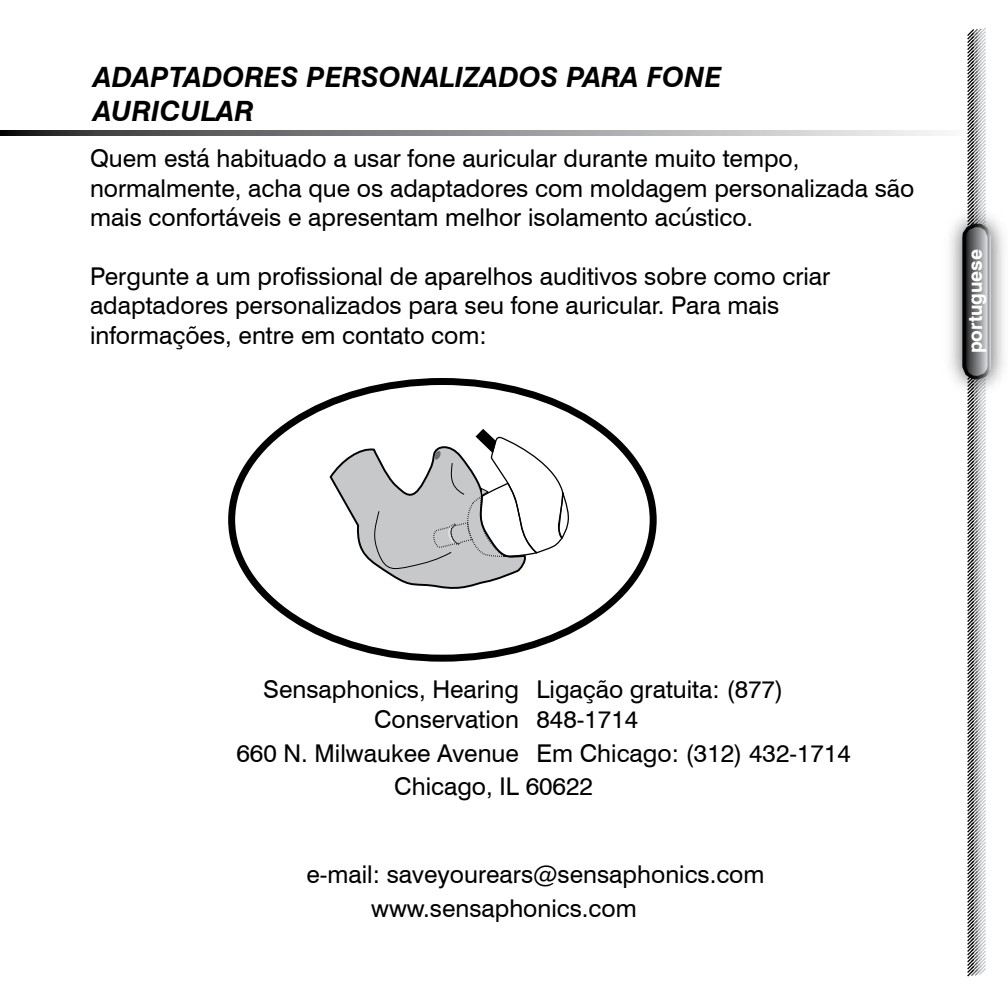
<style>
.page{position:relative;width:1008px;height:1008px;background:#fff}
.page>*{position:absolute;margin:0;border:0;box-sizing:border-box;transform-origin:0 0}
.t1{font:italic 700 28px/33.6px "Swiss 721 BT";color:#000}
.t2{font:24.5px/29.4px "Swiss 721 BT";color:#000}
.t3{font:700 19.25px "Swiss 721 BT";color:#fff}
</style>
<div class="page">
<svg style="left:0;top:131px;width:942px;height:5px;background:#8e8f91"></svg>
<svg style="left:967px;top:28px;width:19px;height:949px"></svg>
<div style="left:943px;top:203px;width:65px;height:196px;background:#000;opacity:.65"></div>
<svg style="left:964px;top:225px;width:25px;height:153px;background:#7a7c7e"></svg>
<div style="left:962px;top:224px;width:29px;height:155px;border:4px solid #fff;border-radius:13px"></div>
<svg style="left:329px;top:429px;width:240px;height:160px"></svg>
<p class="t1" style="left:94px;top:60px;width:630px">ADAPTADORES PERSONALIZADOS PARA FONE<br>AURICULAR</p>
<p class="t2" style="left:90px;top:144px;width:826px">Quem está habituado a usar fone auricular durante muito tempo, normalmente, acha que os adaptadores com moldagem personalizada são mais confortáveis e apresentam melhor isolamento acústico.</p>
<p class="t2" style="left:90px;top:261px;width:742px">Pergunte a um profissional de aparelhos auditivos sobre como criar adaptadores personalizados para seu fone auricular. Para mais informações, entre em contato com:</p>
<p class="t3" style="left:963px;top:353px;width:106px;rotate:-90deg">portuguese</p>
<p class="t2" style="left:263px;top:675px;width:257px;text-align:right">Sensaphonics, Hearing<br>Conservation</p>
<p class="t2" style="left:536px;top:675px;width:248px">Ligação gratuita: (877)<br>848-1714</p>
<p class="t2" style="left:394px;top:736px;width:458px;line-height:33.6px;text-indent:-158px">660 N. Milwaukee Avenue Em Chicago: (312) 432-1714<br>Chicago, IL 60622</p>
<p class="t2" style="left:371px;top:857px;width:395px;line-height:33.6px;text-indent:-65px">e-mail: saveyourears@sensaphonics.com www.sensaphonics.com</p>
</div>
